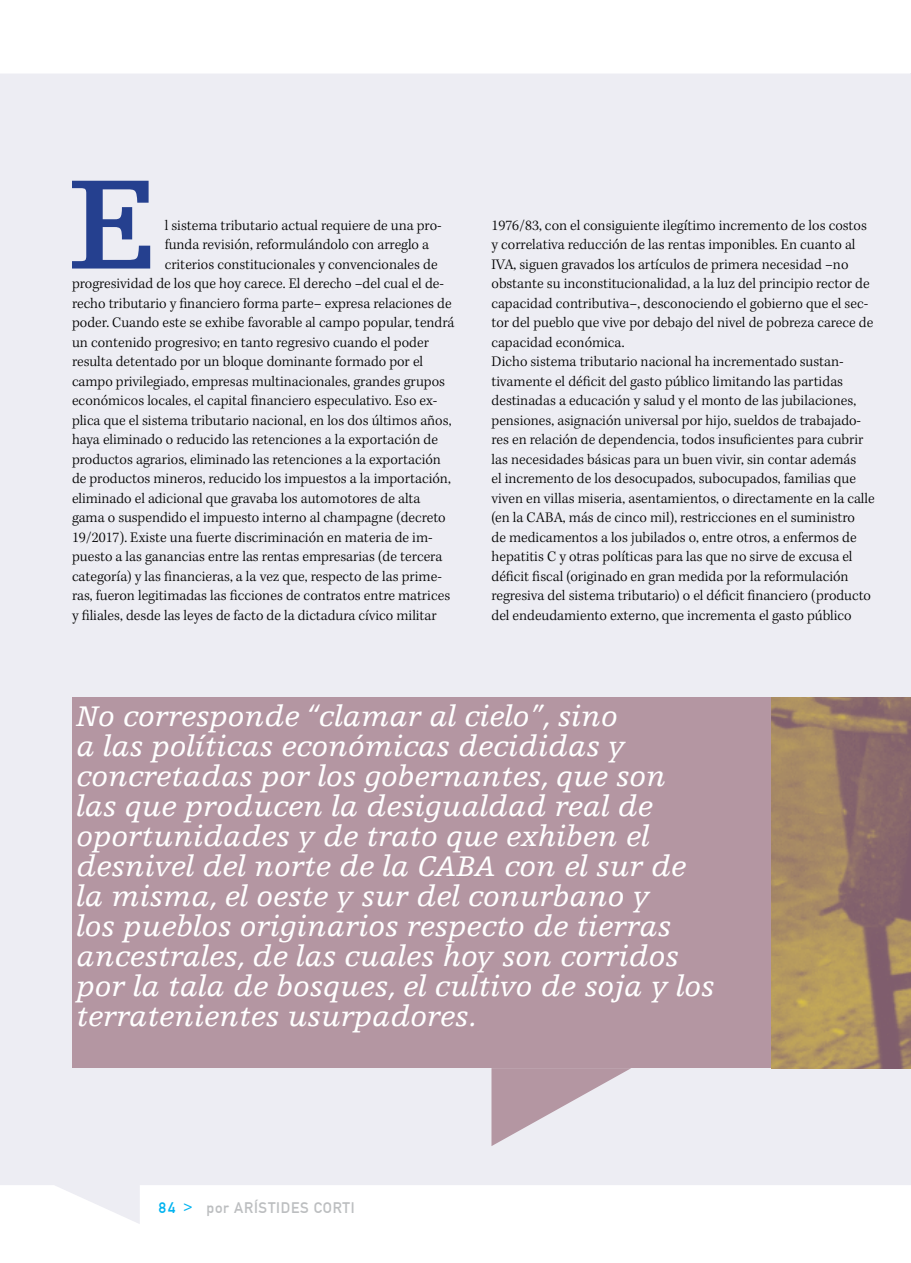
<style>
.page{position:relative;width:911px;height:1263px;background:#fff}
.page>*{position:absolute;margin:0;border:0;box-sizing:border-box;transform-origin:0 0}
.t1{font:700 134.7px "Egyptienne F";color:#25408f}
.t2{font:italic 30px/30px "Egyptienne F";color:#fff}
.t3{font:300 15px/19.5px "Kepler Std";color:#000}
.t4{font:15px "DIN1451 Mittelschrift";letter-spacing:.05em;color:#bcbec0}
.s1{color:#00b3f0}
</style>
<div class="page">
<div style="left:0;top:73px;width:911px;height:1151px;background:#ededf3"></div>
<div style="left:72px;top:698px;width:699px;height:370px;background:#b496a2"></div>
<svg style="left:491px;top:1068px;width:140px;height:78px;background:#d0c1ca"></svg>
<img style="left:771px;top:698px;width:140px;height:370px">
<h1 class="t1" style="left:68px;top:150px;width:91px">E</h1>
<p class="t3" style="left:165px;top:216px;width:278px">l sistema tributario actual requiere de una pro-</p>
<p class="t3" style="left:165px;top:235px;width:266px">funda revisión, reformulándolo con arreglo a</p>
<p class="t3" style="left:165px;top:255px;width:274px">criterios constitucionales y convencionales de</p>
<p class="t3" style="left:72px;top:274px;width:373px">progresividad de los que hoy carece. El derecho –del cual el de-</p>
<p class="t3" style="left:72px;top:294px;width:381px">recho tributario y financiero forma parte– expresa relaciones de</p>
<p class="t3" style="left:72px;top:313px;width:384px">poder. Cuando este se exhibe favorable al campo popular, tendrá</p>
<p class="t3" style="left:72px;top:333px;width:358px">un contenido progresivo; en tanto regresivo cuando el poder</p>
<p class="t3" style="left:72px;top:352px;width:353px">resulta detentado por un bloque dominante formado por el</p>
<p class="t3" style="left:72px;top:372px;width:375px">campo privilegiado, empresas multinacionales, grandes grupos</p>
<p class="t3" style="left:72px;top:391px;width:367px">económicos locales, el capital financiero especulativo. Eso ex-</p>
<p class="t3" style="left:72px;top:411px;width:381px">plica que el sistema tributario nacional, en los dos últimos años,</p>
<p class="t3" style="left:72px;top:430px;width:367px">haya eliminado o reducido las retenciones a la exportación de</p>
<p class="t3" style="left:72px;top:450px;width:370px">productos agrarios, eliminado las retenciones a la exportación</p>
<p class="t3" style="left:72px;top:469px;width:380px">de productos mineros, reducido los impuestos a la importación,</p>
<p class="t3" style="left:72px;top:489px;width:350px">eliminado el adicional que gravaba los automotores de alta</p>
<p class="t3" style="left:72px;top:508px;width:375px">gama o suspendido el impuesto interno al champagne (decreto</p>
<p class="t3" style="left:72px;top:528px;width:362px">19/2017). Existe una fuerte discriminación en materia de im-</p>
<p class="t3" style="left:72px;top:547px;width:372px">puesto a las ganancias entre las rentas empresarias (de tercera</p>
<p class="t3" style="left:72px;top:567px;width:371px">categoría) y las financieras, a la vez que, respecto de las prime-</p>
<p class="t3" style="left:72px;top:586px;width:380px">ras, fueron legitimadas las ficciones de contratos entre matrices</p>
<p class="t3" style="left:72px;top:606px;width:366px">y filiales, desde las leyes de facto de la dictadura cívico militar</p>
<p class="t3" style="left:491px;top:216px;width:385px">1976/83, con el consiguiente ilegítimo incremento de los costos y correlativa reducción de las rentas imponibles. En cuanto al IVA, siguen gravados los artículos de primera necesidad –no obstante su inconstitucionalidad, a la luz del principio rector de capacidad contributiva–, desconociendo el gobierno que el sec&shy;tor del pueblo que vive por debajo del nivel de pobreza carece de capacidad económica.<br>Dicho sistema tributario nacional ha incrementado sustan&shy;tivamente el déficit del gasto público limitando las partidas destinadas a educación y salud y el monto de las jubilaciones, pensiones, asignación universal por hijo, sueldos de trabajado&shy;res en relación de dependencia, todos insuficientes para cubrir las necesidades básicas para un buen vivir, sin contar además<br>el incremento de los desocupados, subocupados, familias que viven en villas miseria, asentamientos, o directamente en la calle (en la CABA, más de cinco mil), restricciones en el suministro<br>de medicamentos a los jubilados o, entre otros, a enfermos de hepatitis C y otras políticas para las que no sirve de excusa el déficit fiscal (originado en gran medida por la reformulación regresiva del sistema tributario) o el déficit financiero (producto del endeudamiento externo, que incrementa el gasto público</p>
<p class="t2" style="left:76px;top:702px;width:639px">No corresponde “clamar al cielo”, sino<br>a las políticas económicas decididas y concretadas por los gobernantes, que son<br>las que producen la desigualdad real de oportunidades y de trato que exhiben el desnivel del norte de la CABA con el sur de la misma, el oeste y sur del conurbano y<br>los pueblos originarios respecto de tierras ancestrales, de las cuales hoy son corridos por la tala de bosques, el cultivo de soja y los terratenientes usurpadores.</p>
<p class="t4" style="left:159px;top:1199px;width:197px"><span class="s1">84 &gt;</span> POR ARÍSTIDES CORTI</p>
</div>
